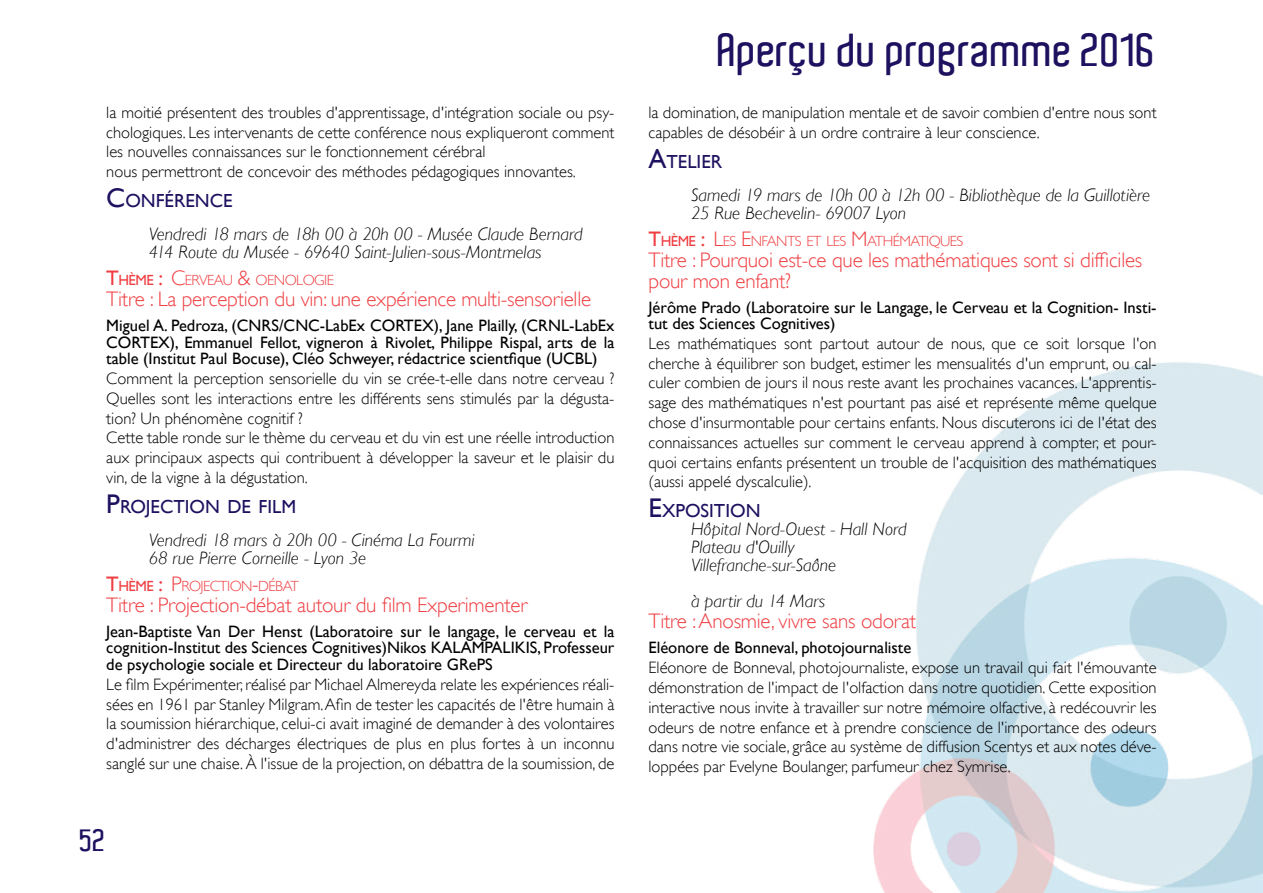
<style>
.page{position:relative;width:1263px;height:893px;background:#fff}
.page>*{position:absolute;margin:0;border:0;box-sizing:border-box;transform-origin:0 0}
.t1{font:600 45px "Aldo";color:#1d1160}
.t2{font:600 30px "Aldo";color:#1d1160}
.t3{font:300 21px/21px "Gill Sans";letter-spacing:-.01em;color:#ef3e42}
.t4{font:18.9px "Gill Sans";color:#1d1160}
.t5{font:italic 300 18px/18px "Gill Sans";color:#000}
.t6{font:300 16.5px/19.8px "Gill Sans";color:#000}
.t7{font:16.5px/16.5px "Gill Sans";color:#000;text-align:justify}
.t8{font:300 14.7px "Gill Sans";letter-spacing:-.035em;color:#ef3e42}
.s1{font-size:27px}
.s2{font-weight:400;font-size:21px}
.s3{font-weight:400}
.s4{font-size:21px}
</style>
<div class="page">
<img style="left:873px;top:362px;width:390px;height:531px">
<p class="t6" style="left:106px;top:102px;width:510px">la moitié présentent des troubles d'apprentissage, d'intégration sociale ou psy&shy;chologiques. Les intervenants de cette conférence nous expliqueront comment les nouvelles connaissances sur le fonctionnement cérébral<br>nous permettront de concevoir des méthodes pédagogiques innovantes.</p>
<p class="t4" style="left:106px;top:190px;width:128px"><span class="s1">C</span>ONFÉRENCE</p>
<p class="t5" style="left:149px;top:225px;width:435px">Vendredi 18 mars de 18h 00 à 20h 00 - Musée Claude Bernard<br>414 Route du Musée - 69640 Saint-Julien-sous-Montmelas</p>
<p class="t8" style="left:106px;top:272px;width:229px"><span class="s2">T</span><span class="s3">HÈME</span> <span class="s2">:</span> <span class="s4">C</span>ERVEAU <span class="s4">&amp;</span> OENOLOGIE</p>
<p class="t3" style="left:106px;top:288px;width:486px">Titre : La perception du vin: une expérience multi-sensorielle</p>
<p class="t7" style="left:106px;top:317px;width:510px">Miguel A. Pedroza, (CNRS/CNC-LabEx CORTEX), Jane Plailly, (CRNL-LabEx CORTEX), Emmanuel Fellot, vigneron à Rivolet, Philippe Rispal, arts de la table (Institut Paul Bocuse), Cléo Schweyer, rédactrice scientfique (UCBL)</p>
<p class="t6" style="left:106px;top:368px;width:510px">Comment la perception sensorielle du vin se crée-t-elle dans notre cerveau ?<br>Quelles sont les interactions entre les différents sens stimulés par la dégusta&shy;tion? Un phénomène cognitif ?<br>Cette table ronde sur le thème du cerveau et du vin est une réelle introduction aux principaux aspects qui contribuent à développer la saveur et le plaisir du vin, de la vigne à la dégustation.</p>
<p class="t4" style="left:106px;top:496px;width:191px"><span class="s1">P</span>ROJECTION DE FILM</p>
<p class="t5" style="left:149px;top:531px;width:327px">Vendredi 18 mars à 20h 00 - Cinéma La Fourmi<br>68 rue Pierre Corneille - Lyon 3e</p>
<p class="t8" style="left:106px;top:577px;width:194px"><span class="s2">T</span><span class="s3">HÈME</span> <span class="s2">:</span> <span class="s4">P</span>ROJECTION<span class="s4">-</span>DÉBAT</p>
<p class="t3" style="left:106px;top:594px;width:423px">Titre : Projection-débat autour du film Experimenter</p>
<p class="t7" style="left:106px;top:623px;width:510px">Jean-Baptiste Van Der Henst (Laboratoire sur le langage, le cerveau et la cognition-Institut des Sciences Cognitives)Nikos KALAMPALIKIS, Professeur de psychologie sociale et Directeur du laboratoire GRePS</p>
<p class="t6" style="left:106px;top:674px;width:510px;text-align:justify">Le film Expérimenter, réalisé par Michael Almereyda relate les expériences réali&shy;sées en 1961 par Stanley Milgram. Afin de tester les capacités de l'être humain à la soumission hiérarchique, celui-ci avait imaginé de demander à des volontaires d'administrer des décharges électriques de plus en plus fortes à un inconnu sanglé sur une chaise. À l'issue de la projection, on débattra de la soumission, de</p>
<h2 class="t2" style="left:80px;top:823px;width:28px">52</h2>
<h1 class="t1" style="left:718px;top:24px;width:440px">Aperçu du programme 2016</h1>
<p class="t6" style="left:648px;top:102px;width:510px">la domination, de manipulation mentale et de savoir combien d'entre nous sont capables de désobéir à un ordre contraire à leur conscience.</p>
<p class="t4" style="left:648px;top:150px;width:75px"><span class="s1">A</span>TELIER</p>
<p class="t5" style="left:691px;top:185px;width:461px">Samedi 19 mars de 10h 00 à 12h 00 - Bibliothèque de la Guillotière<br>25 Rue Bechevelin- 69007 Lyon</p>
<p class="t8" style="left:648px;top:232px;width:316px"><span class="s2">T</span><span class="s3">HÈME</span> <span class="s2">:</span> <span class="s4">L</span>ES <span class="s4">E</span>N FANTS ET LES <span class="s4">M</span>ATHÉMATIQUES</p>
<p class="t3" style="left:648px;top:249px;width:495px">Titre : Pourquoi est-ce que les mathématiques sont si difficiles pour mon enfant?</p>
<p class="t7" style="left:648px;top:299px;width:510px">Jérôme Prado (Laboratoire sur le Langage, le Cerveau et la Cognition- Insti&shy;tut des Sciences Cognitives)</p>
<p class="t6" style="left:648px;top:333px;width:510px;text-align:justify">Les mathématiques sont partout autour de nous, que ce soit lorsque l'on cherche à équilibrer son budget, estimer les mensualités d'un emprunt, ou cal&shy;culer combien de jours il nous reste avant les prochaines vacances. L'apprentis&shy;sage des mathématiques n'est pourtant pas aisé et représente même quelque chose d'insurmontable pour certains enfants. Nous discuterons ici de l'état des connaissances actuelles sur comment le cerveau apprend à compter, et pour&shy;quoi certains enfants présentent un trouble de l'acquisition des mathématiques (aussi appelé dyscalculie).</p>
<p class="t4" style="left:648px;top:500px;width:113px"><span class="s1">E</span>XPOSITION</p>
<p class="t5" style="left:691px;top:520px;width:217px">Hôpital Nord-Ouest - Hall Nord<br>Plateau d'Ouilly<br>Villefranche-sur-Saône</p>
<p class="t5" style="left:691px;top:592px;width:136px">à partir du 14 Mars</p>
<p class="t3" style="left:648px;top:611px;width:269px">Titre : Anosmie, vivre sans odorat</p>
<p class="t7" style="left:648px;top:639px;width:264px">Eléonore de Bonneval, photojournaliste</p>
<p class="t6" style="left:648px;top:658px;width:510px;text-align:justify">Eléonore de Bonneval, photojournaliste, expose un travail qui fait l'émouvante démonstration de l'impact de l'olfaction dans notre quotidien. Cette exposition interactive nous invite à travailler sur notre mémoire olfactive, à redécouvrir les odeurs de notre enfance et à prendre conscience de l'importance des odeurs dans notre vie sociale, grâce au système de diffusion Scentys et aux notes déve&shy;loppées par Evelyne Boulanger, parfumeur chez Symrise.</p>
</div>
